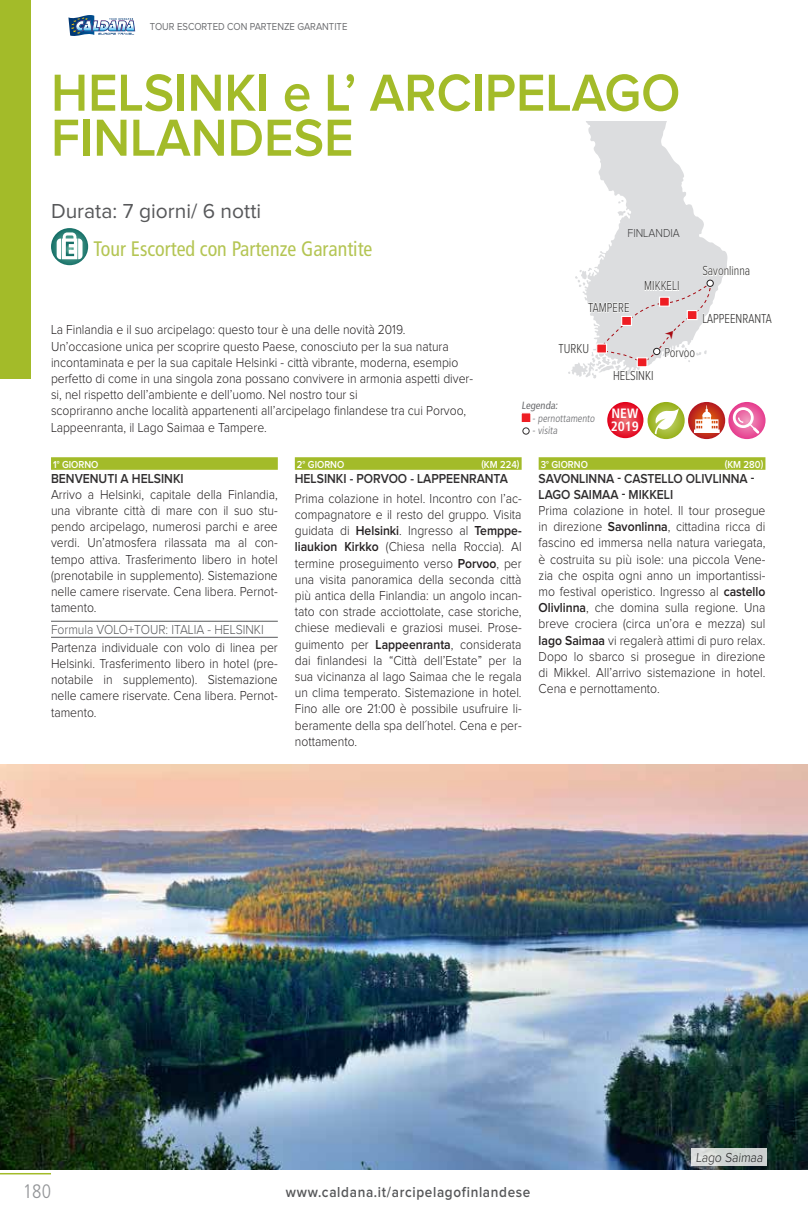
<style>
.page{position:relative;width:808px;height:1212px;background:#fff}
.page>*{position:absolute;margin:0;border:0;box-sizing:border-box;transform-origin:0 0}
.Tour_Titolo{font:600 54px/45px "Proxima Nova";color:#a3bb29;scale:.95 1}
.Tour_Durata{font:condensed 21px "Frutiger LT Std";color:#b4c553;scale:.95 1}
.Tour_Durata-2{font:21px "Proxima Nova";color:#57585a}
.t1{font:300 condensed 19.5px "Frutiger LT Std";color:#939598}
.t2{font:600 15px "Proxima Nova";letter-spacing:.05em;color:#57585a;scale:.9 1}
.TourGiorni_Descrizio{font:300 13.5px/16.2px "Proxima Nova";color:#231f20;text-align:justify;scale:.9 1}
.PR_Prefazione{font:300 13.5px/16.2px "Proxima Nova";color:#231f20;scale:.9 1}
.GT_Titolo{font:600 13.5px/16.2px "Proxima Nova";color:#312f30;scale:.9 1}
.GT_Titolo-2{font:300 13.5px "Proxima Nova Cond";color:#312f30;scale:.9 1}
.TourGiorni_Titolo2{font:300 13.5px "Proxima Nova";color:#57585a;scale:.9 1}
.t3{font:700 condensed 13.5px/13.4px "Frutiger LT Std";color:#fff}
.GT_Titolo-3{font:300 12px "Proxima Nova";color:#3e3e3f;scale:.9 1}
.HeaderDx{font:10.5px "Proxima Nova";color:#6c6d70;scale:.9 1}
.GT_NumeroGiorno{font:600 10.5px "Proxima Nova";color:#fff;scale:.9 1}
.t4{font:300 condensed 10.5px "Frutiger LT Std";color:#6c6d70}
.GT_Km{font:600 10.5px "Proxima Nova";color:#fff;scale:.9 1}
.t5{font:condensed 10.5px "Frutiger LT Std";color:#6c6d70}
.s1{font-weight:600}
</style>
<div class="page">
<hr style="left:0;top:1173px;width:51px;height:1px;background:#a3bb29">
<svg style="left:586px;top:121px;width:141px;height:145px;fill:#dcdddf"></svg>
<img style="left:0;top:765px;width:808px;height:404px">
<div style="left:691px;top:1148px;width:75px;height:17px;background:linear-gradient(to right,#dfe1e0,#c9cece)"></div>
<svg style="left:523px;top:428px;width:6px;height:6px"></svg>
<div style="left:521px;top:412px;width:10px;height:11px;background:#ee1d23;border:1px solid #fff"></div>
<svg style="left:688px;top:402px;width:37px;height:37px"></svg>
<svg style="left:694px;top:405px;width:26px;height:28px"></svg>
<svg style="left:728px;top:402px;width:37px;height:37px"></svg>
<svg style="left:733px;top:407px;width:26px;height:27px"></svg>
<svg style="left:647px;top:402px;width:38px;height:37px"></svg>
<svg style="left:655px;top:408px;width:24px;height:26px"></svg>
<hr style="left:51px;top:621px;width:227px;height:1px;background:#57585a">
<hr style="left:51px;top:637px;width:227px;height:1px;background:#57585a">
<svg style="left:51px;top:457px;width:227px;height:13px;background:#a6bd30"></svg>
<svg style="left:295px;top:457px;width:227px;height:13px;background:#a6bd30"></svg>
<svg style="left:539px;top:457px;width:226px;height:13px;background:#a6bd30"></svg>
<svg style="left:68px;top:15px;width:67px;height:21px"></svg>
<svg style="left:51px;top:228px;width:37px;height:37px"></svg>
<svg style="left:57px;top:232px;width:26px;height:27px"></svg>
<svg style="left:607px;top:402px;width:36px;height:36px"></svg>
<div style="left:0;top:0;width:31px;height:378px;background:#a3bb29"></div>
<svg style="left:568px;top:266px;width:159px;height:113px"></svg>
<p class="HeaderDx" style="left:150px;top:21px;width:221px">TOUR ESCORTED CON PARTENZE GARANTITE</p>
<p class="Tour_Titolo" style="left:51px;top:73px;width:664px">HELSINKI e L’ ARCIPELAGO<br>FINLANDESE</p>
<p class="Tour_Durata-2" style="left:51px;top:202px;width:212px">Durata: 7 giorni/ 6 notti</p>
<p class="Tour_Durata" style="left:94px;top:236px;width:295px">Tour Escorted con Partenze Garantite</p>
<p class="PR_Prefazione" style="left:51px;top:322px;width:395px">La Finlandia e il suo arcipelago: questo tour è una delle novità 2019.</p>
<p class="PR_Prefazione" style="left:51px;top:339px;width:470px">Un’occasione unica per scoprire questo Paese, conosciuto per la sua natura incontaminata e per la sua capitale Helsinki - città vibrante, moderna, esempio perfetto di come in una singola zona possano convivere in armonia aspetti diver&shy;si, nel rispetto dell’ambiente e dell’uomo. Nel nostro tour si</p>
<p class="PR_Prefazione" style="left:51px;top:403px;width:463px">scopriranno anche località appartenenti all’arcipelago finlandese tra cui Porvoo,<br>Lappeenranta, il Lago Saimaa e Tampere.</p>
<p class="GT_Titolo-3" style="left:627px;top:228px;width:60px">FINLANDIA</p>
<p class="GT_Titolo-2" style="left:588px;top:301px;width:48px">TAMPERE</p>
<p class="GT_Titolo-2" style="left:644px;top:280px;width:41px">MIKKELI</p>
<p class="GT_Titolo-2" style="left:702px;top:265px;width:55px">Savonlinna</p>
<p class="GT_Titolo-2" style="left:702px;top:312px;width:79px">LAPPEENRANTA</p>
<p class="GT_Titolo-2" style="left:558px;top:342px;width:36px">TURKU</p>
<p class="GT_Titolo-2" style="left:613px;top:369px;width:47px">HELSINKI</p>
<p class="GT_Titolo-2" style="left:664px;top:346px;width:36px">Porvoo</p>
<p class="t5" style="left:522px;top:399px;width:39px">Legenda:</p>
<p class="t4" style="left:532px;top:412px;width:65px">- pernottamento</p>
<p class="t4" style="left:532px;top:425px;width:28px">- visita</p>
<p class="t3" style="left:611px;top:407px;width:30px">NEW<br>2019</p>
<p class="GT_NumeroGiorno" style="left:53px;top:459px;width:52px">1° GIORNO</p>
<p class="GT_Titolo" style="left:51px;top:471px;width:149px">BENVENUTI A HELSINKI</p>
<p class="TourGiorni_Descrizio" style="left:51px;top:487px;width:253px">Arrivo a Helsinki, capitale della Finlandia, una vibrante città di mare con il suo stu&shy;pendo arcipelago, numerosi parchi e aree verdi. Un’atmosfera rilassata ma al con&shy;tempo attiva. Trasferimento libero in hotel (prenotabile in supplemento). Sistemazione nelle camere riservate. Cena libera. Pernot&shy;tamento.</p>
<p class="TourGiorni_Titolo2" style="left:51px;top:623px;width:238px">Formula VOLO+TOUR: ITALIA - HELSINKI</p>
<p class="TourGiorni_Descrizio" style="left:51px;top:640px;width:253px">Partenza individuale con volo di linea per Helsinki. Trasferimento libero in hotel (pre&shy;notabile in supplemento). Sistemazione nelle camere riservate. Cena libera. Pernot&shy;tamento.</p>
<p class="GT_NumeroGiorno" style="left:297px;top:459px;width:54px">2° GIORNO</p>
<p class="GT_Km" style="left:481px;top:459px;width:44px">(KM 224)</p>
<p class="GT_Titolo" style="left:295px;top:471px;width:238px">HELSINKI - PORVOO - LAPPEENRANTA</p>
<p class="TourGiorni_Descrizio" style="left:295px;top:491px;width:254px">Prima colazione in hotel. Incontro con l’ac&shy;compagnatore e il resto del gruppo. Visita guidata di <span class="s1">Helsinki</span>. Ingresso al <span class="s1">Temppe&shy;liaukion Kirkko</span> (Chiesa nella Roccia). Al termine proseguimento verso <span class="s1">Porvoo</span>, per una visita panoramica della seconda città più antica della Finlandia: un angolo incan&shy;tato con strade acciottolate, case storiche, chiese medievali e graziosi musei. Prose&shy;guimento per <span class="s1">Lappeenranta</span>, considerata dai finlandesi la “Città dell’Estate” per la sua vicinanza al lago Saimaa che le regala un clima temperato. Sistemazione in hotel.<br>Fino alle ore 21:00 è possibile usufruire li&shy;beramente della spa dell´hotel. Cena e per&shy;nottamento.</p>
<p class="GT_NumeroGiorno" style="left:541px;top:459px;width:54px">3° GIORNO</p>
<p class="GT_Km" style="left:725px;top:459px;width:44px">(KM 280)</p>
<p class="GT_Titolo" style="left:539px;top:471px;width:241px">SAVONLINNA - CASTELLO OLIVLINNA -<br>LAGO SAIMAA - MIKKELI</p>
<p class="TourGiorni_Descrizio" style="left:539px;top:503px;width:253px">Prima colazione in hotel. Il tour prosegue in direzione <span class="s1">Savonlinna</span>, cittadina ricca di fascino ed immersa nella natura variegata, è costruita su più isole: una piccola Vene&shy;zia che ospita ogni anno un importantissi&shy;mo festival operistico. Ingresso al <span class="s1">castello Olivlinna</span>, che domina sulla regione. Una breve crociera (circa un’ora e mezza) sul <span class="s1">lago Saimaa</span> vi regalerà attimi di puro relax.<br>Dopo lo sbarco si prosegue in direzione di Mikkel. All’arrivo sistemazione in hotel.<br>Cena e pernottamento.</p>
<h3 class="t1" style="left:23px;top:1180px;width:30px">180</h3>
<p class="t2" style="left:286px;top:1185px;width:273px">www.caldana.it/arcipelagofinlandese</p>
<p class="TourGiorni_Descrizio" style="left:696px;top:1150px;width:78px">Lago Saimaa</p>
</div>
